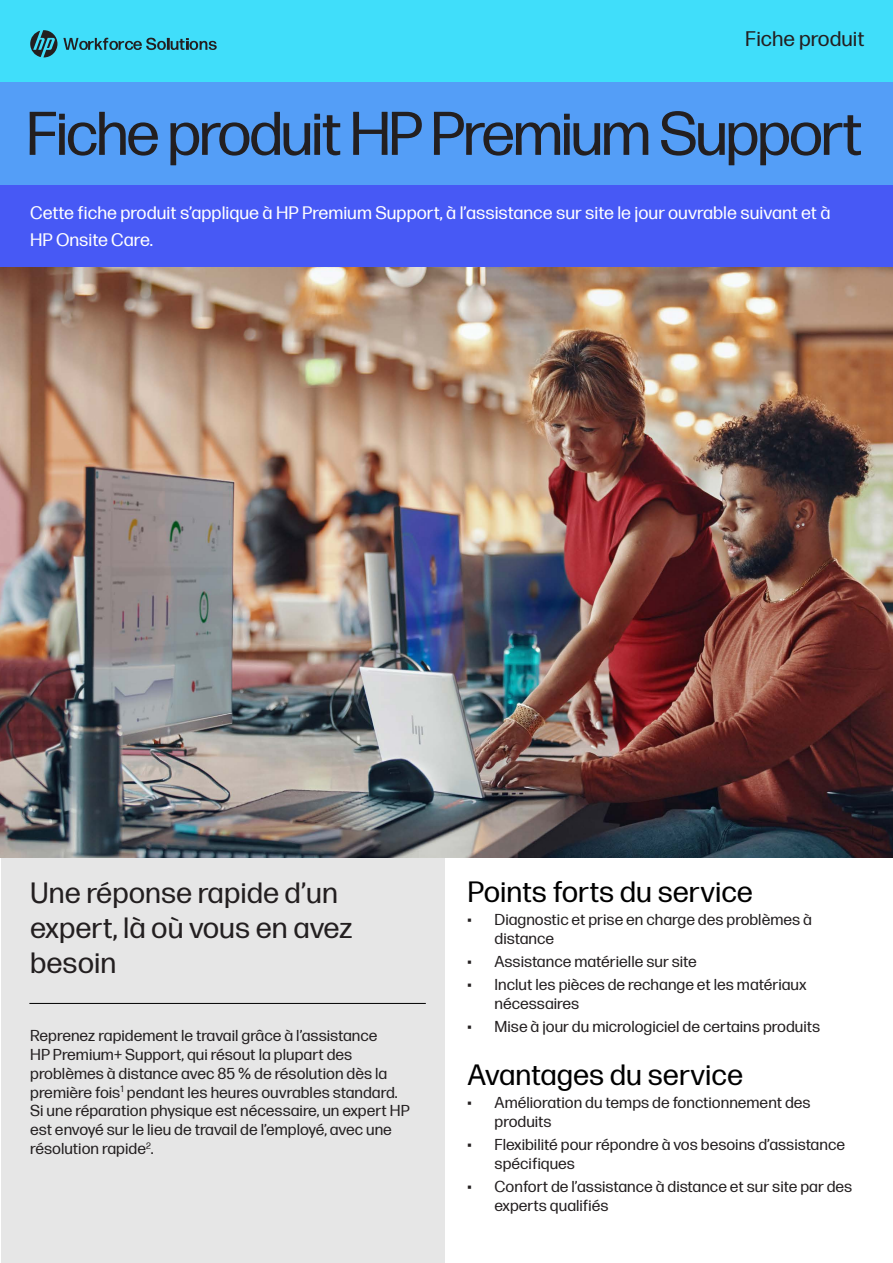
<style>
.page{position:relative;width:893px;height:1263px;background:#fff}
.page>*{position:absolute;margin:0;border:0;box-sizing:border-box;transform-origin:0 0}
.t1{font:61.5px "Forma DJR Cyrillic Display";color:#231f20}
.t2{font:29.25px/35.1px "Forma DJR Micro";color:#231f20}
.t3{font:29.25px "Forma DJR Micro";color:#000}
.t4{font:21px "Forma DJR Micro";color:#231f20}
.t5{font:18px/27px "Forma DJR Micro";color:#fff}
.t6{font:15.75px/18.9px "Forma DJR Micro";color:#231f20}
</style>
<div class="page">
<div style="left:0;top:82px;width:893px;height:103px;background:#549ef7"></div>
<div style="left:0;top:0;width:893px;height:82px;background:#40defa"></div>
<svg style="left:63px;top:38px;width:154px;height:12px"></svg>
<svg style="left:30px;top:30px;width:27px;height:27px"></svg>
<div style="left:1px;top:857px;width:444px;height:406px;background:#e6e6e6"></div>
<img style="left:0;top:267px;width:893px;height:590px">
<div style="left:0;top:185px;width:893px;height:82px;background:#4759f5"></div>
<hr style="left:29px;top:1003px;width:397px;height:1px;background:#000">
<h3 class="t4" style="left:745px;top:24px;width:121px">Fiche produit</h3>
<h1 class="t1" style="left:28px;top:91px;width:835px">Fiche produit HP Premium Support</h1>
<p class="t5" style="left:30px;top:198px;width:802px">Cette fiche produit s’applique à HP Premium Support, à l’assistance sur site le jour ouvrable suivant et à<br>HP Onsite Care.</p>
<h2 class="t2" style="left:30px;top:873px;width:324px">Une réponse rapide d’un expert, là où vous en avez besoin</h2>
<p class="t6" style="left:30px;top:1025px;width:381px">Reprenez rapidement le travail grâce à l’assistance<br>HP Premium+ Support, qui résout la plupart des problèmes à distance avec 85 % de résolution dès la première fois<sup>1</sup> pendant les heures ouvrables standard.<br>Si une réparation physique est nécessaire, un expert HP est envoyé sur le lieu de travail de l’employé, avec une résolution rapide<sup>2</sup>.</p>
<h2 class="t3" style="left:468px;top:870px;width:287px">Points forts du service</h2>
<p class="t6" style="left:495px;top:909px;width:319px;text-indent:-27px">• Diagnostic et prise en charge des problèmes à distance</p>
<p class="t6" style="left:468px;top:951px;width:231px">• Assistance matérielle sur site</p>
<p class="t6" style="left:495px;top:974px;width:314px;text-indent:-27px">• Inclut les pièces de rechange et les matériaux nécessaires</p>
<p class="t6" style="left:468px;top:1016px;width:354px">• Mise à jour du micrologiciel de certains produits</p>
<h2 class="t3" style="left:468px;top:1054px;width:277px">Avantages du service</h2>
<p class="t6" style="left:495px;top:1092px;width:318px;text-indent:-27px">• Amélioration du temps de fonctionnement des produits</p>
<p class="t6" style="left:495px;top:1134px;width:352px;text-indent:-27px">• Flexibilité pour répondre à vos besoins d’assistance spécifiques</p>
<p class="t6" style="left:495px;top:1176px;width:359px;text-indent:-27px">• Confort de l’assistance à distance et sur site par des experts qualifiés</p>
</div>
